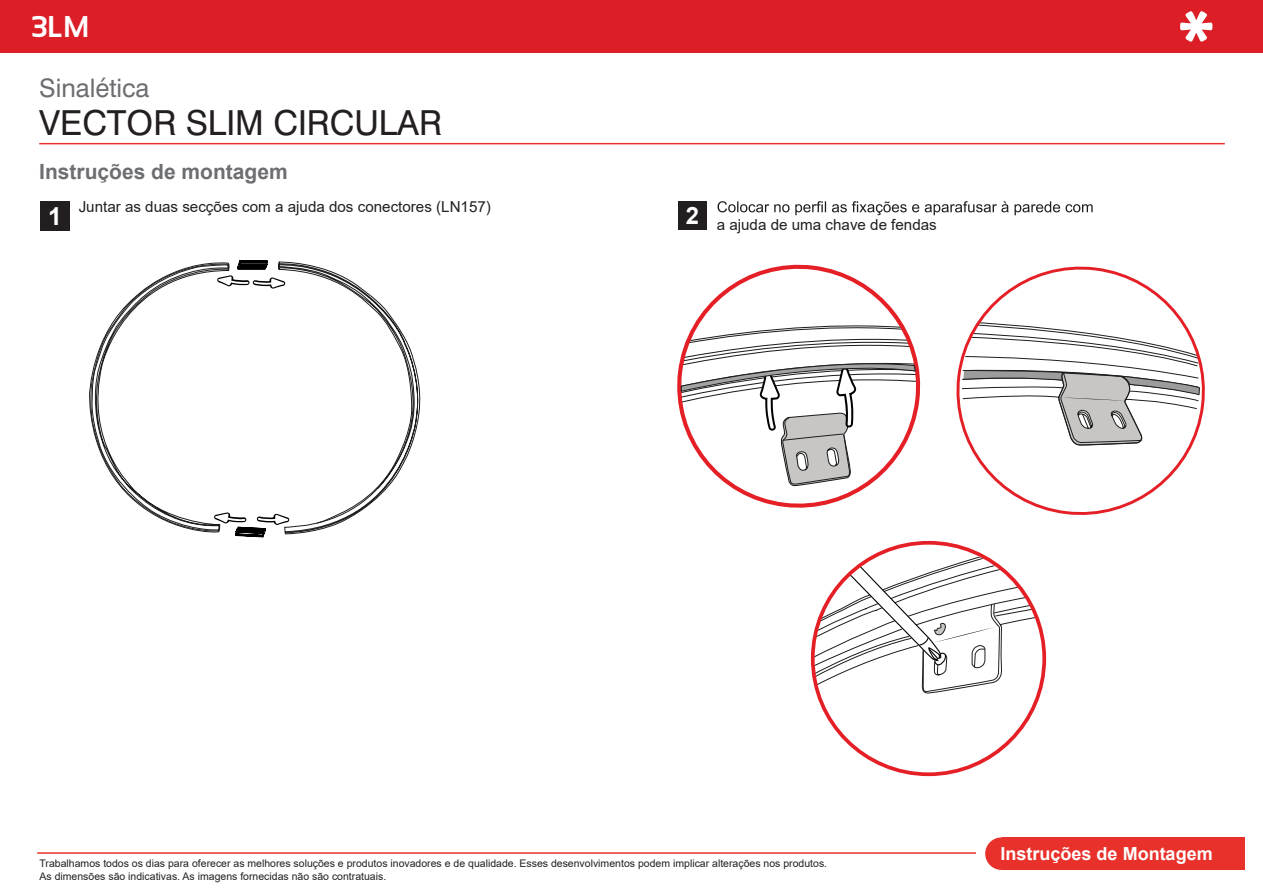
<style>
.page{position:relative;width:1263px;height:893px;background:#fff}
.page>*{position:absolute;margin:0;border:0;box-sizing:border-box;transform-origin:0 0}
.t1{font:34.5px "Swiss 721 BT";color:#231f20}
.t2{font:700 30px "Sansation";color:#fff}
.t3{font:25.5px "Swiss 721 BT";color:#6d6e71}
.t4{font:700 24.75px "Arial";color:#fff}
.t5{font:700 23.85px "Arial";color:#fff}
.t6{font:700 21px "Arial";color:#6d6e71}
.t7{font:700 18px "Arial";color:#fff}
.t8{font:15.15px "Arial";color:#231f20}
.t9{font:10.5px "Arial";color:#231f20}
</style>
<div class="page">
<div style="left:985px;top:837px;width:33px;height:33px;background:#e8312a;border-radius:50%"></div>
<div style="left:1002px;top:837px;width:243px;height:33px;background:#e8312a"></div>
<hr style="left:37px;top:852px;width:939px;height:2px;background:#e8312a">
<div style="left:40px;top:201px;width:30px;height:30px;background:#231f20"></div>
<div style="left:678px;top:201px;width:29px;height:28px;background:#231f20"></div>
<hr style="left:39px;top:143px;width:1186px;height:1px;background:#e8312a">
<svg style="left:89px;top:262px;width:122px;height:271px"></svg>
<svg style="left:211px;top:260px;width:210px;height:277px"></svg>
<svg style="left:717px;top:201px;width:376px;height:14px"></svg>
<svg style="left:716px;top:264px;width:165px;height:244px"></svg>
<svg style="left:677px;top:297px;width:244px;height:190px"></svg>
<svg style="left:969px;top:266px;width:236px;height:249px"></svg>
<svg style="left:956px;top:319px;width:244px;height:127px"></svg>
<svg style="left:1002px;top:567px;width:42px;height:183px"></svg>
<svg style="left:812px;top:545px;width:190px;height:231px"></svg>
<div style="left:0;top:0;width:1263px;height:52px;background:#dc1f26"></div>
<svg style="left:1180px;top:11px;width:32px;height:31px"></svg>
<h2 class="t2" style="left:31px;top:10px;width:60px">3LM</h2>
<h3 class="t3" style="left:39px;top:72px;width:112px">Sinalética</h3>
<h1 class="t1" style="left:39px;top:102px;width:404px">VECTOR SLIM CIRCULAR</h1>
<h3 class="t6" style="left:39px;top:157px;width:250px">Instruções de montagem</h3>
<h3 class="t8" style="left:79px;top:196px;width:414px">Juntar as duas secções com a ajuda dos conectores (LN157)</h3>
<h3 class="t4" style="left:48px;top:199px;width:15px">1</h3>
<h3 class="t5" style="left:686px;top:198px;width:15px">2</h3>
<h3 class="t8" style="left:717px;top:215px;width:222px">a ajuda de uma chave de fendas</h3>
<p class="t9" style="left:40px;top:856px;width:789px">Trabalhamos todos os dias para oferecer as melhores soluções e produtos inovadores e de qualidade. Esses desenvolvimentos podem implicar alterações nos produtos.</p>
<p class="t9" style="left:40px;top:869px;width:348px">As dimensões são indicativas. As imagens fornecidas não são contratuais.</p>
<h3 class="t7" style="left:1000px;top:841px;width:214px">Instruções de Montagem</h3>
</div>
